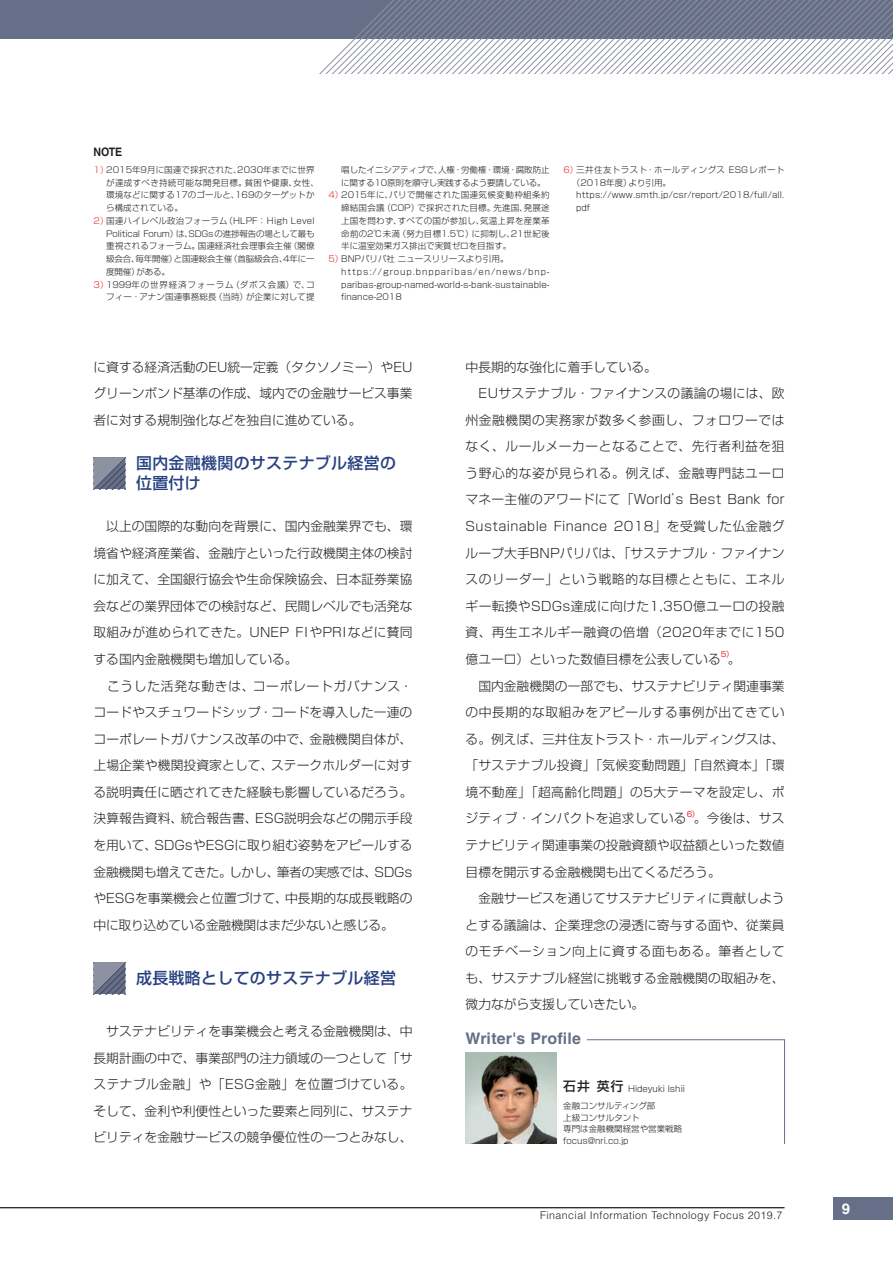
<style>
.page{position:relative;width:893px;height:1263px;background:#fff}
.page>*{position:absolute;margin:0;border:0;box-sizing:border-box;transform-origin:0 0}
.t1{font:500 15.9px/20.2px "Shin Go Pro";letter-spacing:.02em;color:#264081}
.t2{font:700 15.9px "Helvetica LT Std";letter-spacing:.005em;color:#666f87}
.t3{font:700 14.85px "Helvetica LT Std";color:#fff}
.t4{font:300 12.75px/26.5px "Shin Go Pro";color:#231f20;text-align:justify}
.t5{font:300 12.75px/26.5px "Shin Go Pro";letter-spacing:.025em;color:#231f20}
.t6{font:300 12.75px/26.5px "Shin Go Pro";letter-spacing:.02em;color:#231f20}
.t7{font:700 11.7px "Helvetica LT Std";color:#231f20;scale:.91 1}
.t8{font:300 10.65px "Helvetica LT Std";letter-spacing:.04em;color:#231f20}
.t9{font:300 8.55px/11.7px "Shin Go Pro";letter-spacing:.005em;color:#231f20}
.t10{font:300 8.55px "Shin Go Pro";letter-spacing:-.02em;color:#231f20}
.t11{font:300 8.55px "Shin Go Pro";letter-spacing:.05em;color:#231f20}
.t12{font:300 8.55px "Shin Go Pro";letter-spacing:.025em;color:#231f20}
.t13{font:300 8.55px "Shin Go Pro";letter-spacing:.11em;color:#231f20}
.t14{font:300 8.55px "Shin Go Pro";letter-spacing:.1em;color:#231f20}
.t15{font:300 8.55px "Shin Go Pro";letter-spacing:.03em;color:#231f20}
.t16{font:300 8.55px "Shin Go Pro";letter-spacing:.035em;color:#231f20}
.t17{font:7.5px "Shin Go Pro";color:#ee1d23}
.s1{color:#ee1d23}
.s2{font-weight:500;font-size:12.75px}
</style>
<div class="page">
<div style="left:0;top:0;width:893px;height:38px;background:#666f87"></div>
<svg style="left:282px;top:0;width:611px;height:74px"></svg>
<svg style="left:586px;top:1039px;width:199px;height:105px"></svg>
<hr style="left:0;top:1207px;width:784px;height:1px;background:#231f20">
<svg style="left:94px;top:457px;width:31px;height:32px"></svg>
<svg style="left:94px;top:962px;width:31px;height:32px"></svg>
<img style="left:466px;top:1053px;width:91px;height:91px">
<div style="left:833px;top:1197px;width:60px;height:23px;background:#666f87"></div>
<p class="t7" style="left:94px;top:145px;width:33px">NOTE</p>
<p class="t9" style="left:94px;top:163px;width:223px"><span class="s1">1）</span>2015年9月に国連で採択された、2030年までに世界</p>
<p class="t16" style="left:106px;top:175px;width:214px">が達成すべき持続可能な開発目標。貧困や健康、女性、</p>
<p class="t9" style="left:106px;top:188px;width:210px">環境などに関する17のゴールと、169のターゲットか</p>
<p class="t9" style="left:106px;top:201px;width:78px">ら構成されている。</p>
<p class="t9" style="left:94px;top:214px;width:223px"><span class="s1">2）</span>国連ハイレベル政治フォーラム（HLPF：High Level</p>
<p class="t10" style="left:106px;top:226px;width:210px">Political Forum）は、SDGsの進捗報告の場として最も</p>
<p class="t9" style="left:106px;top:239px;width:210px">重視されるフォーラム。国連経済社会理事会主催（閣僚</p>
<p class="t10" style="left:106px;top:252px;width:210px">級会合、毎年開催）と国連総会主催（首脳級会合、4年に一</p>
<p class="t9" style="left:106px;top:265px;width:65px">度開催）がある。</p>
<p class="t14" style="left:94px;top:277px;width:223px"><span class="s1">3）</span>1999年の世界経済フォーラム（ダボス会議）で、コ</p>
<p class="t9" style="left:106px;top:290px;width:210px">フィー・アナン国連事務総長（当時）が企業に対して提</p>
<p class="t9" style="left:341px;top:163px;width:210px">唱したイニシアティブで、人権・労働権・環境・腐敗防止</p>
<p class="t10" style="left:341px;top:175px;width:206px">に関する10原則を順守し実践するよう要請している。</p>
<p class="t11" style="left:328px;top:188px;width:223px"><span class="s1">4）</span>2015年に、パリで開催された国連気候変動枠組条約</p>
<p class="t12" style="left:341px;top:201px;width:210px">締結国会議（COP）で採択された目標。先進国、発展途</p>
<p class="t12" style="left:341px;top:214px;width:210px">上国を問わず、すべての国が参加し、気温上昇を産業革</p>
<p class="t15" style="left:341px;top:226px;width:210px">命前の2℃未満（努力目標1.5℃）に抑制し、21世紀後</p>
<p class="t9" style="left:341px;top:239px;width:172px">半に温室効果ガス排出で実質ゼロを目指す。</p>
<p class="t9" style="left:328px;top:252px;width:181px"><span class="s1">5）</span>BNPパリバ社ニュースリリースより引用。</p>
<p class="t13" style="left:341px;top:265px;width:210px">https://group.bnpparibas/en/news/bnp-</p>
<p class="t9" style="left:341px;top:277px;width:210px">paribas-group-named-world-s-bank-sustainable-</p>
<p class="t9" style="left:341px;top:290px;width:62px">finance-2018</p>
<p class="t11" style="left:563px;top:163px;width:223px"><span class="s1">6）</span>三井住友トラスト・ホールディングス ESGレポート</p>
<p class="t9" style="left:572px;top:175px;width:101px">（2018年度）より引用。</p>
<p class="t9" style="left:576px;top:188px;width:210px">https://www.smth.jp/csr/report/2018/full/all.</p>
<p class="t9" style="left:576px;top:201px;width:15px">pdf</p>
<p class="t4" style="left:94px;top:352px;width:320px">に資する経済活動のEU統一定義（タクソノミー）やEUグリーンボンド基準の作成、域内での金融サービス事業者に対する規制強化などを独自に進めている。</p>
<p class="t1" style="left:136px;top:451px;width:261px">国内金融機関のサステナブル経営の位置付け</p>
<p class="t4" style="left:94px;top:511px;width:321px;text-align:left">　以上の国際的な動向を背景に、国内金融業界でも、環境省や経済産業省、金融庁といった行政機関主体の検討に加えて、全国銀行協会や生命保険協会、日本証券業協会などの業界団体での検討など、民間レベルでも活発な取組みが進められてきた。UNEP FIやPRIなどに賛同する国内金融機関も増加している。<br>　こうした活発な動きは、コーポレートガバナンス・コードやスチュワードシップ・コードを導入した一連のコーポレートガバナンス改革の中で、金融機関自体が、上場企業や機関投資家として、ステークホルダーに対する説明責任に晒されてきた経験も影響しているだろう。決算報告資料、統合報告書、ESG説明会などの開示手段を用いて、SDGsやESGに取り組む姿勢をアピールする金融機関も増えてきた。しかし、筆者の実感では、SDGsやESGを事業機会と位置づけて、中長期的な成長戦略の中に取り込めている金融機関はまだ少ないと感じる。</p>
<p class="t1" style="left:136px;top:966px;width:261px">成長戦略としてのサステナブル経営</p>
<p class="t4" style="left:94px;top:1016px;width:320px">　サステナビリティを事業機会と考える金融機関は、中長期計画の中で、事業部門の注力領域の一つとして「サステナブル金融」や「ESG金融」を位置づけている。そして、金利や利便性といった要素と同列に、サステナビリティを金融サービスの競争優位性の一つとみなし、</p>
<p class="t5" style="left:466px;top:352px;width:320px">中長期的な強化に着手している。<br>　EUサステナブル・ファイナンスの議論の場には、欧州金融機関の実務家が数多く参画し、フォロワーではなく、ルールメーカーとなることで、先行者利益を狙う野心的な姿が見られる。例えば、金融専門誌ユーロマネー主催のアワードにて「World’s Best Bank for<br>Sustainable Finance 2018」を受賞した仏金融グループ大手BNPパリバは、「サステナブル・ファイナンスのリーダー」という戦略的な目標とともに、エネルギー転換やSDGs達成に向けた1,350億ユーロの投融資、再生エネルギー融資の倍増（2020年までに150億ユーロ）といった数値目標を公表している</p>
<p class="t17" style="left:721px;top:648px;width:14px">5）</p>
<p class="t6" style="left:466px;top:644px;width:320px;text-indent:262px">。<br>　国内金融機関の一部でも、サステナビリティ関連事業の中長期的な取組みをアピールする事例が出てきている。例えば、三井住友トラスト・ホールディングスは、「サステナブル投資」「気候変動問題」「自然資本」「環境不動産」「超高齢化問題」の5大テーマを設定し、ポジティブ・インパクトを追求している</p>
<p class="t17" style="left:687px;top:808px;width:14px">6）</p>
<p class="t4" style="left:466px;top:804px;width:320px;text-align:left;text-indent:228px">。今後は、サステナビリティ関連事業の投融資額や収益額といった数値目標を開示する金融機関も出てくるだろう。<br>　金融サービスを通じてサステナビリティに貢献しようとする議論は、企業理念の浸透に寄与する面や、従業員のモチベーション向上に資する面もある。筆者としても、サステナブル経営に挑戦する金融機関の取組みを、微力ながら支援していきたい。</p>
<p class="t2" style="left:466px;top:1029px;width:117px">Writer's Profile</p>
<p class="t9" style="left:563px;top:1080px;width:123px;line-height:16.5px"><span class="s2">石井 英行</span> Hideyuki Ishii金融コンサルティング部</p>
<p class="t9" style="left:563px;top:1110px;width:121px">上級コンサルタント<br>専門は金融機関経営や営業戦略focus@nri.co.jp</p>
<p class="t8" style="left:540px;top:1209px;width:244px">Financial Information Technology Focus 2019.7</p>
<p class="t3" style="left:842px;top:1199px;width:10px">9</p>
</div>
